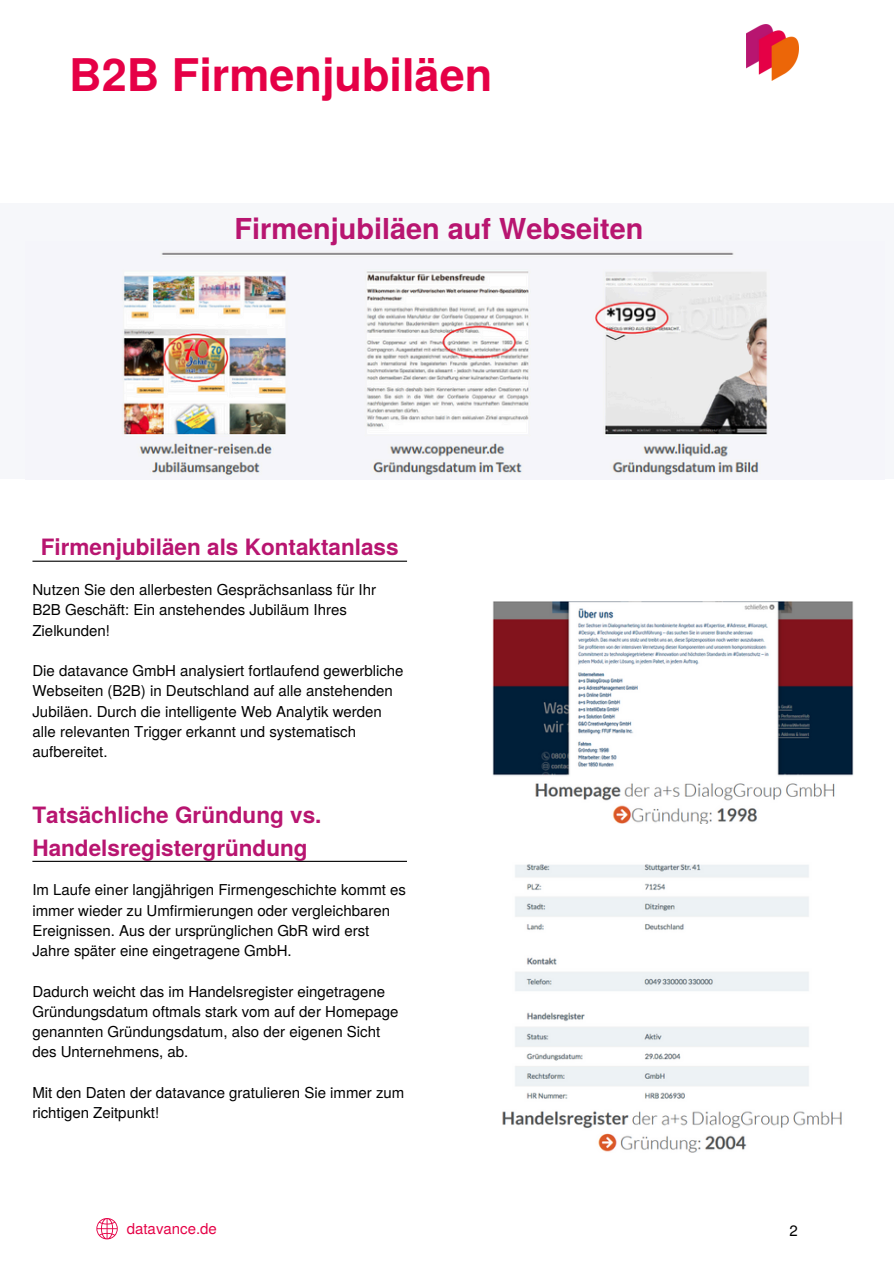
<style>
.page{position:relative;width:894px;height:1264px;background:#fff}
.page>*{position:absolute;margin:0;border:0;box-sizing:border-box;transform-origin:0 0}
.t1{font:700 45px "Te X Gyre Heros";color:#e50046}
.t2{font:700 28.8px "Te X Gyre Heros";color:#b81570}
.t3{font:700 22.5px/32.7px "Te X Gyre Heros";color:#b81570}
.t4{font:15px/20.2px "Te X Gyre Heros";color:#000}
.t5{font:15px "Te X Gyre Heros";color:#e50046}
</style>
<div class="page">
<img style="left:746px;top:24px;width:51px;height:56px">
<svg style="left:96px;top:1218px;width:22px;height:21px"></svg>
<div style="left:0;top:203px;width:893px;height:276px;background:#f6f7fa"></div>
<img style="left:123px;top:252px;width:645px;height:223px">
<hr style="left:32px;top:560px;width:375px;height:2px;background:#000">
<hr style="left:32px;top:860px;width:375px;height:2px;background:#000">
<img style="left:492px;top:601px;width:361px;height:222px">
<img style="left:502px;top:864px;width:340px;height:288px">
<p class="t1" style="left:69px;top:40px;width:424px">B2B Firmenjubiläen</p>
<p class="t2" style="left:234px;top:207px;width:410px">Firmenjubiläen auf Webseiten</p>
<h2 class="t3" style="left:41px;top:529px;width:359px">Firmenjubiläen als Kontaktanlass</h2>
<p class="t4" style="left:32px;top:578px;width:345px">Nutzen Sie den allerbesten Gesprächsanlass für Ihr<br>B2B Geschäft: Ein anstehendes Jubiläum Ihres<br>Zielkunden!</p>
<p class="t4" style="left:32px;top:659px;width:372px">Die datavance GmbH analysiert fortlaufend gewerbliche Webseiten (B2B) in Deutschland auf alle anstehenden Jubiläen. Durch die intelligente Web Analytik werden alle relevanten Trigger erkannt und systematisch aufbereitet.</p>
<p class="t3" style="left:32px;top:797px;width:290px">Tatsächliche Gründung vs.<br>Handelsregistergründung</p>
<p class="t4" style="left:32px;top:878px;width:375px">Im Laufe einer langjährigen Firmengeschichte kommt es immer wieder zu Umfirmierungen oder vergleichbaren Ereignissen. Aus der ursprünglichen GbR wird erst Jahre später eine eingetragene GmbH.</p>
<p class="t4" style="left:32px;top:979px;width:367px">Dadurch weicht das im Handelsregister eingetragene Gründungsdatum oftmals stark vom auf der Homepage genannten Gründungsdatum, also der eigenen Sicht des Unternehmens, ab.</p>
<p class="t4" style="left:32px;top:1081px;width:373px">Mit den Daten der datavance gratulieren Sie immer zum richtigen Zeitpunkt!</p>
<h3 class="t5" style="left:127px;top:1217px;width:92px">datavance.de</h3>
<p class="t4" style="left:789px;top:1219px;width:10px">2</p>
</div>
